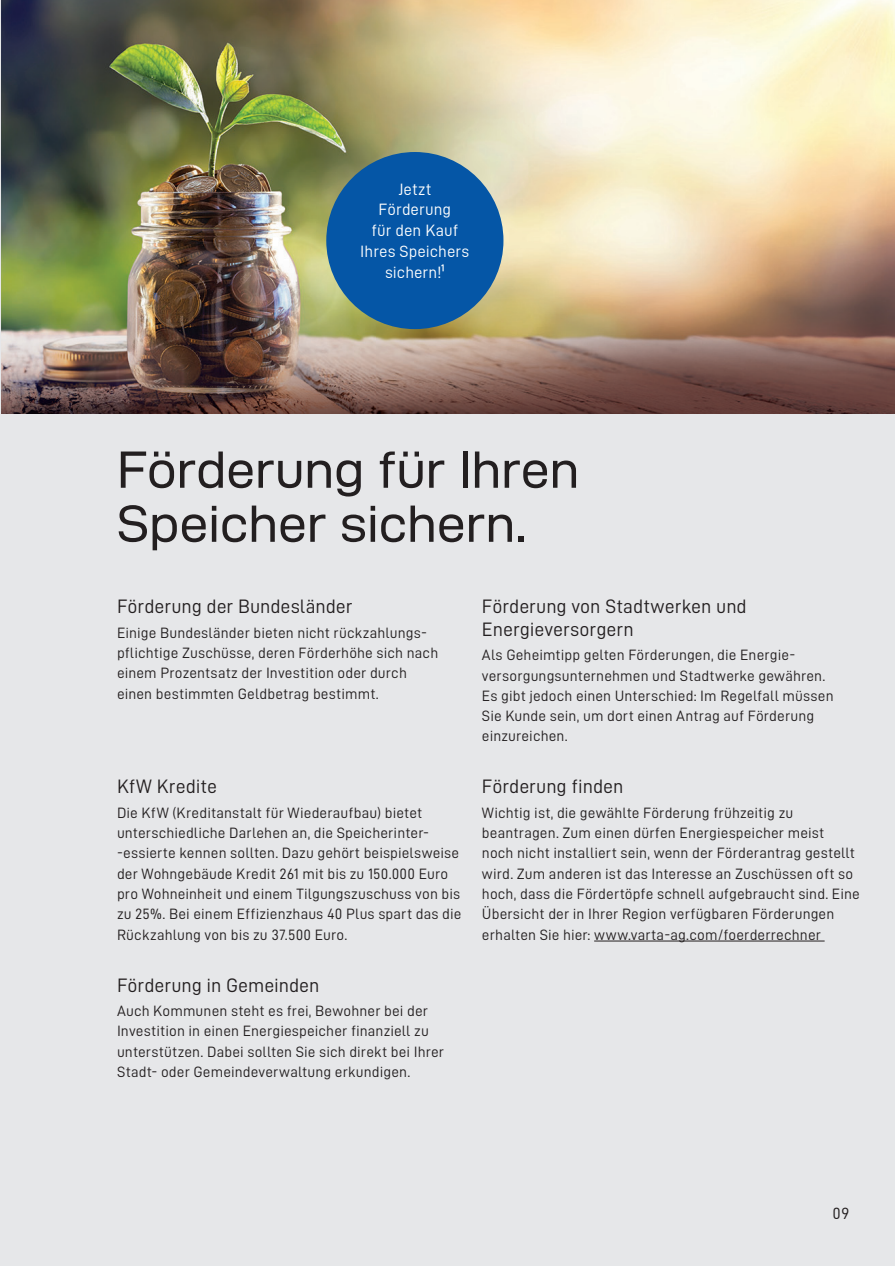
<style>
.page{position:relative;width:895px;height:1266px;background:#fff}
.page>*{position:absolute;margin:0;border:0;box-sizing:border-box;transform-origin:0 0}
.t1{font:52.5px/54px "Varta DIN Wd";letter-spacing:-.005em;color:#231f20}
.t2{font:19.5px/22.5px "Varta DIN Pro";letter-spacing:-.005em;color:#231f20}
.t3{font:16.5px/20.7px "Varta DIN";color:#fff;text-align:center}
.t4{font:16.5px "Varta DIN";color:#231f20}
.t5{font:15px/20.2px "Varta DIN Pro";letter-spacing:.005em;color:#231f20}
</style>
<div class="page">
<img style="left:1px;top:0;width:893px;height:414px">
<hr style="left:594px;top:940px;width:230px;height:1px;background:#231f20">
<div style="left:326px;top:152px;width:177px;height:177px;background:#0556a6;border-radius:50%"></div>
<p class="t3" style="left:360px;top:179px;width:111px">Jetzt<br>Förderung<br>für den Kauf<br>Ihres Speichers sichern!¹</p>
<h1 class="t1" style="left:117px;top:442px;width:464px">Förderung für Ihren<br>Speicher sichern.</h1>
<h2 class="t2" style="left:117px;top:595px;width:237px">Förderung der Bundesländer</h2>
<p class="t5" style="left:117px;top:622px;width:323px">Einige Bundesländer bieten nicht rückzahlungs&shy;pflichtige Zuschüsse, deren Förderhöhe sich nach einem Prozentsatz der Investition oder durch einen bestimmten Geldbetrag bestimmt.</p>
<h2 class="t2" style="left:117px;top:775px;width:101px">KfW Kredite</h2>
<p class="t5" style="left:117px;top:802px;width:346px">Die KfW (Kreditanstalt für Wiederaufbau) bietet unterschiedliche Darlehen an, die Speicherinter--essierte kennen sollten. Dazu gehört beispielsweise der Wohngebäude Kredit 261 mit bis zu 150.000 Euro pro Wohneinheit und einem Tilgungszuschuss von bis zu 25%. Bei einem Effizienzhaus 40 Plus spart das die Rückzahlung von bis zu 37.500 Euro.</p>
<h2 class="t2" style="left:117px;top:973px;width:204px">Förderung in Gemeinden</h2>
<p class="t5" style="left:117px;top:1000px;width:328px">Auch Kommunen steht es frei, Bewohner bei der Investition in einen Energiespeicher finanziell zu unterstützen. Dabei sollten Sie sich direkt bei Ihrer Stadt- oder Gemeindeverwaltung erkundigen.</p>
<h2 class="t2" style="left:482px;top:595px;width:266px">Förderung von Stadtwerken und<br>Energieversorgern</h2>
<p class="t5" style="left:482px;top:645px;width:353px">Als Geheimtipp gelten Förderungen, die Energie&shy;versorgungsunternehmen und Stadtwerke gewähren.<br>Es gibt jedoch einen Unterschied: Im Regelfall müssen Sie Kunde sein, um dort einen Antrag auf Förderung einzureichen.</p>
<h2 class="t2" style="left:482px;top:775px;width:143px">Förderung finden</h2>
<p class="t5" style="left:482px;top:802px;width:379px">Wichtig ist, die gewählte Förderung frühzeitig zu beantragen. Zum einen dürfen Energiespeicher meist<br>noch nicht installiert sein, wenn der Förderantrag gestellt wird. Zum anderen ist das Interesse an Zuschüssen oft so hoch, dass die Fördertöpfe schnell aufgebraucht sind. Eine Übersicht der in Ihrer Region verfügbaren Förderungen erhalten Sie hier: www.varta-ag.com/foerderrechner</p>
<p class="t4" style="left:832px;top:1203px;width:18px">09</p>
</div>
